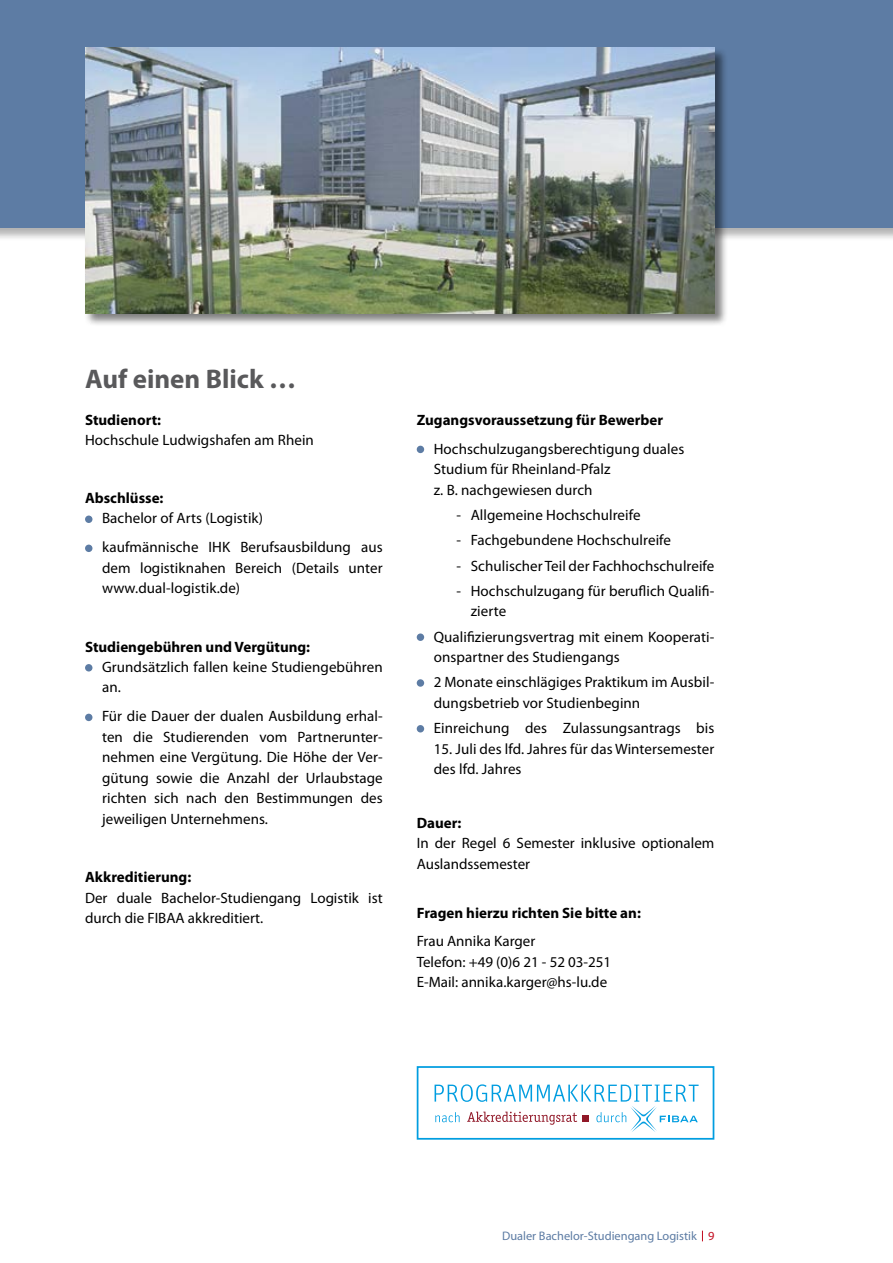
<style>
.page{position:relative;width:893px;height:1263px;background:#fff}
.page>*{position:absolute;margin:0;border:0;box-sizing:border-box;transform-origin:0 0}
.t1{font:700 27px "Myriad Pro";color:#59595b}
.t2{font:15px/20.5px "Myriad Pro";letter-spacing:.005em;color:#000}
.t3{font:700 15px "Myriad Pro";color:#000}
.t4{font:12.3px "Myriad Pro";color:#5d7ca4}
.s1{color:#c30d20}
</style>
<div class="page">
<div style="left:0;top:0;width:893px;height:228px;background:#5d7ca4"></div>
<div style="left:85px;top:515px;width:7px;height:8px;background:#5d7ca4;border-radius:50%"></div>
<div style="left:85px;top:545px;width:7px;height:7px;background:#5d7ca4;border-radius:50%"></div>
<div style="left:85px;top:664px;width:7px;height:7px;background:#5d7ca4;border-radius:50%"></div>
<div style="left:85px;top:714px;width:7px;height:7px;background:#5d7ca4;border-radius:50%"></div>
<div style="left:417px;top:446px;width:7px;height:7px;background:#5d7ca4;border-radius:50%"></div>
<div style="left:417px;top:633px;width:7px;height:8px;background:#5d7ca4;border-radius:50%"></div>
<div style="left:417px;top:679px;width:7px;height:8px;background:#5d7ca4;border-radius:50%"></div>
<div style="left:417px;top:725px;width:7px;height:7px;background:#5d7ca4;border-radius:50%"></div>
<div style="left:417px;top:1066px;width:297px;height:74px;background:#fff;border:2px solid #009de0"></div>
<svg style="left:435px;top:1084px;width:264px;height:48px"></svg>
<div style="left:84px;top:47px;width:644px;height:280px;background:#000;opacity:.5"></div>
<img style="left:85px;top:48px;width:629px;height:265px">
<h1 class="t1" style="left:85px;top:361px;width:213px">Auf einen Blick …</h1>
<p class="t3" style="left:85px;top:410px;width:78px">Studienort:</p>
<p class="t2" style="left:85px;top:429px;width:230px">Hochschule Ludwigshafen am Rhein</p>
<p class="t3" style="left:85px;top:488px;width:80px">Abschlüsse:</p>
<p class="t2" style="left:102px;top:503px;width:282px;line-height:29.1px">Bachelor of Arts (Logistik)<br>kaufmännische IHK Berufsausbildung aus</p>
<p class="t2" style="left:102px;top:557px;width:282px">dem logistiknahen Bereich (Details unter www.dual-logistik.de)</p>
<p class="t3" style="left:85px;top:637px;width:227px">Studiengebühren und Vergütung:</p>
<p class="t2" style="left:102px;top:656px;width:282px">Grundsätzlich fallen keine Studiengebühren an.</p>
<p class="t2" style="left:102px;top:705px;width:282px;text-align:justify">Für die Dauer der dualen Ausbildung erhal&shy;ten die Studierenden vom Partnerunter&shy;nehmen eine Vergütung. Die Höhe der Ver&shy;gütung sowie die Anzahl der Urlaubstage richten sich nach den Bestimmungen des jeweiligen Unternehmens.</p>
<p class="t3" style="left:85px;top:868px;width:108px">Akkreditierung:</p>
<p class="t2" style="left:85px;top:887px;width:299px">Der duale Bachelor-Studiengang Logistik ist durch die FIBAA akkreditiert.</p>
<p class="t3" style="left:417px;top:410px;width:248px">Zugangsvoraussetzung für Bewerber</p>
<p class="t2" style="left:434px;top:438px;width:252px">Hochschulzugangsberechtigung duales<br>Studium für Rheinland-Pfalz<br>z. B. nachgewiesen durch</p>
<p class="t2" style="left:456px;top:505px;width:186px">- Allgemeine Hochschulreife</p>
<p class="t2" style="left:456px;top:530px;width:216px">- Fachgebundene Hochschulreife</p>
<p class="t2" style="left:456px;top:555px;width:259px">- Schulischer Teil der Fachhochschulreife</p>
<p class="t2" style="left:471px;top:580px;width:245px;text-indent:-14px">- Hochschulzugang für beruflich Qualifi&shy;zierte</p>
<p class="t2" style="left:434px;top:626px;width:282px">Qualifizierungsvertrag mit einem Kooperati&shy;onspartner des Studiengangs</p>
<p class="t2" style="left:434px;top:672px;width:282px">2 Monate einschlägiges Praktikum im Ausbil&shy;dungsbetrieb vor Studienbeginn</p>
<p class="t2" style="left:434px;top:718px;width:282px">Einreichung des Zulassungsantrags bis</p>
<p class="t2" style="left:434px;top:738px;width:282px">15. Juli des lfd. Jahres für das Wintersemester des lfd. Jahres</p>
<p class="t3" style="left:417px;top:813px;width:46px">Dauer:</p>
<p class="t2" style="left:417px;top:833px;width:299px">In der Regel 6 Semester inklusive optionalem<br>Auslandssemester</p>
<p class="t3" style="left:417px;top:903px;width:226px">Fragen hierzu richten Sie bitte an:</p>
<p class="t2" style="left:417px;top:931px;width:196px">Frau Annika Karger<br>Telefon: +49 (0)6 21 - 52 03-251<br>E-Mail: annika.karger@hs-lu.de</p>
<p class="t4" style="left:502px;top:1228px;width:214px">Dualer Bachelor-Studiengang Logistik <span class="s1">9</span></p>
</div>
